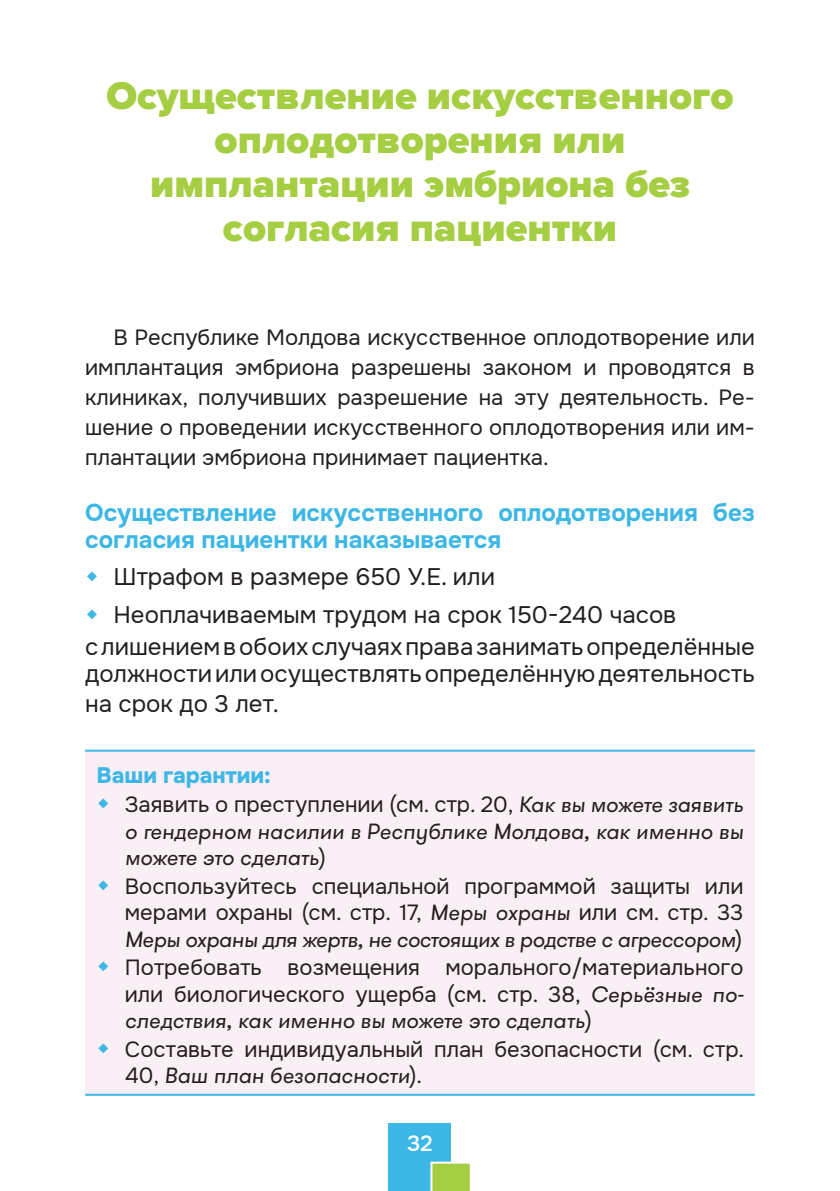
<style>
.page{position:relative;width:840px;height:1191px;background:#fff}
.page>*{position:absolute;margin:0;border:0;box-sizing:border-box;transform-origin:0 0}
.t1{font:900 40px/44px "Proxima Nova";color:#a5ce43;text-align:center}
.t2{font:24px/37.8px "Onest";color:#231f20}
.t3{font:700 24px/26.4px "Onest";color:#3db7e6}
.t4{font:22px/30px "Onest";color:#231f20}
.t5{font:italic 22px/26.4px "GT Walsheim Pro";color:#231f20}
.t6{font:italic 22px "GT Walsheim Pro";letter-spacing:-.02em;color:#231f20}
.t7{font:500 22px "Onest";color:#fff}
.s1{font-weight:800;color:#3db7e6}
.s2{font-family:"GT Walsheim Pro";font-style:italic}
.s3{font-family:"Onest";font-style:normal}
</style>
<div class="page">
<div style="left:388px;top:1123px;width:63px;height:68px;background:#3db7e6"></div>
<svg style="left:430px;top:1161px;width:40px;height:30px"></svg>
<div style="left:85px;top:750px;width:669px;height:344px;background:#faeff5"></div>
<hr style="left:85px;top:749px;width:669px;height:2px;background:#3db7e6">
<hr style="left:85px;top:1093px;width:669px;height:2px;background:#3db7e6">
<h1 class="t1" style="left:106px;top:75px;width:628px">Осуществление искусственного оплодотворения или имплантации эмбриона без согласия пациентки</h1>
<p class="t4" style="left:85px;top:323px;width:670px;text-align:justify;text-indent:28px">В Республике Молдова искусственное оплодотворение или имплантация эмбриона разрешены законом и проводятся в клиниках, получивших разрешение на эту деятельность. Ре&shy;шение о проведении искусственного оплодотворения или им&shy;плантации эмбриона принимает пациентка.</p>
<p class="t3" style="left:85px;top:500px;width:670px">Осуществление искусственного оплодотворения без согласия пациентки наказывается</p>
<p class="t2" style="left:113px;top:558px;width:564px">Штрафом в размере 650 У.Е. или<br>Неоплачиваемым трудом на срок 150-240 часов</p>
<p class="t2" style="left:85px;top:634px;width:671px;line-height:26.4px">с лишением в обоих случаях права занимать определённые должности или осуществлять определённую деятельность</p>
<p class="t2" style="left:85px;top:685px;width:195px">на срок до 3 лет.</p>
<p class="t4" style="left:125px;top:762px;width:619px;line-height:28.8px;text-indent:-28px"><span class="s1">Ваши гарантии:<br></span>Заявить о преступлении (см. стр. 20, <span class="s2">Как вы можете заявить</span></p>
<p class="t5" style="left:125px;top:818px;width:619px">о гендерном насилии в Республике Молдова, как именно вы можете это сделать<span class="s3">)</span></p>
<p class="t4" style="left:125px;top:873px;width:619px;line-height:26.4px">Воспользуйтесь специальной программой защиты или мерами охраны (см. стр. 17, <span class="s2">Меры охраны</span> или см. стр. 33</p>
<p class="t6" style="left:125px;top:925px;width:618px">Меры охраны для жертв, не состоящих в родстве с агрессором<span class="s3">)</span></p>
<p class="t4" style="left:125px;top:955px;width:620px;line-height:26.4px">Потребовать возмещения морального/материального или биологического ущерба (см. стр. 38, <span class="s2">Серьёзные по-</span></p>
<p class="t5" style="left:125px;top:1008px;width:468px">следствия, как именно вы можете это сделать<span class="s3">)</span></p>
<p class="t4" style="left:125px;top:1035px;width:620px">Составьте индивидуальный план безопасности (см. стр.</p>
<p class="t5" style="left:125px;top:1063px;width:299px"><span class="s3">40,</span> Ваш план безопасности<span class="s3">).</span></p>
<p class="t7" style="left:407px;top:1129px;width:27px">32</p>
</div>
